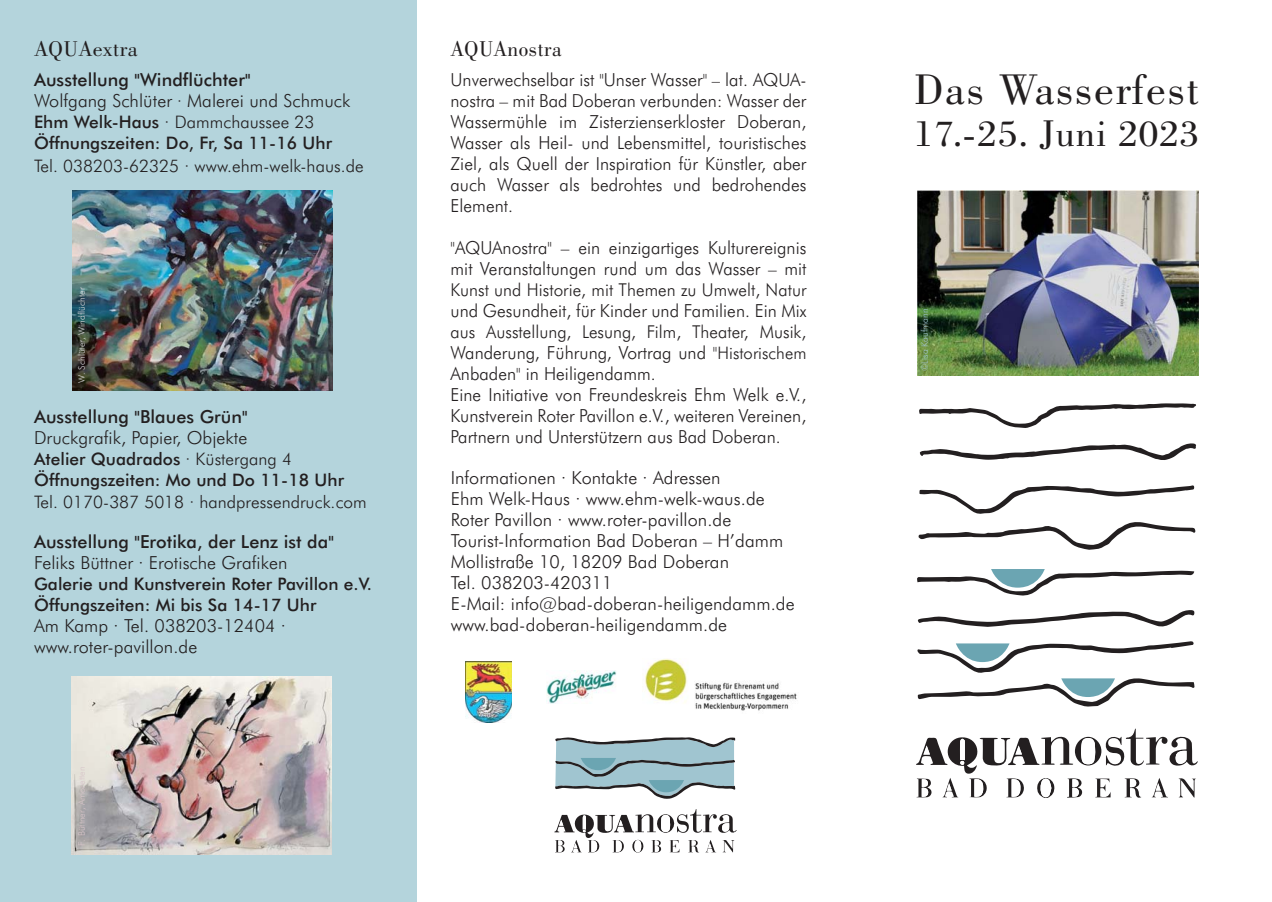
<style>
.page{position:relative;width:1272px;height:902px;background:#fff}
.page>*{position:absolute;margin:0;border:0;box-sizing:border-box;transform-origin:0 0}
.t1{font:45px "Bodoni BT";letter-spacing:.04em;color:#231f20}
.t2{font:39px "Bodoni BT";letter-spacing:.025em;color:#231f20}
.t3{font:22.5px "Bodoni BT";letter-spacing:.025em;color:#231f20}
.t4{font:300 18px/21px "Futura BT";letter-spacing:.005em;color:#231f20}
.t5{font:500 18px/21px "Futura BT";letter-spacing:.005em;color:#231f20}
.t6{font:300 17.7px "Futura BT";letter-spacing:.005em;color:#231f20}
.t7{font:500 17.25px/21px "Futura BT";letter-spacing:.005em;color:#231f20}
.t8{font:300 17.25px "Futura BT";letter-spacing:.005em;color:#231f20}
.t9{font:300 9px "Futura BT";color:#dededf}
.t10{font:300 9px "Futura BT";color:#d8c5ca}
.t11{font:300 9px "Futura BT";color:#a0c5d0}
.s1{font-weight:500}
.s2{font-weight:500;font-size:17.25px}
.s3{font-size:17.25px}
.s4{font-weight:300}
.s5{font-size:17.7px}
</style>
<div class="page">
<div style="left:0;top:0;width:417px;height:901px;background:#b4d4dc"></div>
<svg style="left:916px;top:728px;width:281px;height:70px"></svg>
<svg style="left:919px;top:443px;width:277px;height:17px"></svg>
<svg style="left:919px;top:403px;width:277px;height:25px"></svg>
<svg style="left:918px;top:522px;width:277px;height:27px"></svg>
<svg style="left:919px;top:485px;width:275px;height:29px"></svg>
<svg style="left:917px;top:610px;width:277px;height:17px"></svg>
<svg style="left:917px;top:569px;width:277px;height:27px"></svg>
<svg style="left:917px;top:641px;width:277px;height:66px"></svg>
<svg style="left:554px;top:809px;width:182px;height:44px"></svg>
<svg style="left:555px;top:737px;width:180px;height:61px"></svg>
<img style="left:547px;top:670px;width:69px;height:33px">
<img style="left:465px;top:661px;width:47px;height:61px">
<img style="left:917px;top:190px;width:281px;height:185px">
<img style="left:645px;top:658px;width:152px;height:53px">
<img style="left:72px;top:676px;width:260px;height:178px">
<img style="left:73px;top:190px;width:260px;height:201px">
<p class="t3" style="left:34px;top:41px;width:105px">AQUAextra</p>
<p class="t4" style="left:34px;top:71px;width:318px"><span class="s1">Ausstellung</span> <span class="s2">"</span><span class="s1">Windflüchter</span><span class="s2">"<br></span>Wolfgang Schlüter <span class="s3">·</span> Malerei und Schmuck</p>
<p class="t7" style="left:34px;top:113px;width:299px">Ehm Welk-Haus <span class="s4">· Dammchaussee 23<br></span>Öffnungszeiten: Do, Fr, Sa 11-16 Uhr</p>
<p class="t8" style="left:34px;top:158px;width:331px">Tel. 038203-62325 · www.ehm-welk-haus.de</p>
<p class="t9" style="left:78px;top:383px;width:97px;rotate:-90deg">W. Schlüter, Windflüchter</p>
<p class="t4" style="left:34px;top:407px;width:215px"><span class="s1">Ausstellung</span> <span class="s2">"</span><span class="s1">Blaues Grün</span><span class="s2">"<br></span>Druckgrafik, Papier, Objekte</p>
<p class="t7" style="left:34px;top:449px;width:311px">Atelier Quadrados <span class="s4">· Küstergang 4<br></span>Öffnungszeiten: Mo und Do 11-18 Uhr</p>
<p class="t8" style="left:34px;top:495px;width:334px">Tel. 0170-387 5018 · handpressendruck.com</p>
<p class="t5" style="left:34px;top:533px;width:301px">Ausstellung <span class="s3">"</span>Erotika, der Lenz ist da<span class="s3">"<br></span><span class="s4">Feliks Büttner · Erotische Grafiken</span></p>
<p class="t7" style="left:34px;top:575px;width:339px">Galerie und Kunstverein Roter Pavillon e.V.<br>Öffungszeiten: Mi bis Sa 14-17 Uhr</p>
<p class="t4" style="left:34px;top:617px;width:253px">Am Kamp · Tel. 038203-12404 · www.roter-pavillon.de</p>
<p class="t10" style="left:78px;top:846px;width:81px;rotate:-90deg">F. Büttner, Amoretten</p>
<p class="t3" style="left:450px;top:41px;width:112px">AQUAnostra</p>
<p class="t4" style="left:450px;top:70px;width:357px;text-align:justify">Unverwechselbar ist <span class="s3">"</span>Unser Wasser<span class="s3">" –</span> lat. AQUA&shy;nostra – mit Bad Doberan verbunden: Wasser der Wassermühle im Zisterzienserkloster Doberan, Wasser als Heil- und Lebensmittel, touristisches Ziel, als Quell der Inspiration für Künstler, aber auch Wasser als bedrohtes und bedrohendes Element.</p>
<p class="t4" style="left:450px;top:238px;width:357px"><span class="s3">"</span>AQUAnostra<span class="s3">"</span> – ein einzigartiges Kulturereignis mit Veranstaltungen rund um das Wasser – mit</p>
<p class="t6" style="left:450px;top:282px;width:357px">Kunst und Historie, mit Themen zu Umwelt, Natur</p>
<p class="t4" style="left:450px;top:301px;width:357px">und Gesundheit, für Kinder und Familien. Ein <span class="s5">Mix</span></p>
<p class="t6" style="left:450px;top:324px;width:357px">aus Ausstellung, Lesung, Film, Theater, Musik,</p>
<p class="t4" style="left:450px;top:343px;width:357px">Wanderung, Führung, Vortrag und <span class="s3">"Historischem </span>Anbaden<span class="s3">"</span> in Heiligendamm.<br>Eine Initiative von Freundeskreis Ehm Welk e.V., Kunstverein Roter Pavillon e.V., weiteren Vereinen, Partnern und Unterstützern aus Bad Doberan.</p>
<p class="t4" style="left:451px;top:469px;width:345px">Informationen · Kontakte · Adressen<br>Ehm Welk-Haus · www.ehm-welk-waus.de Roter Pavillon · www.roter-pavillon.de Tourist-Information Bad Doberan – H’damm Mollistraße 10, 18209 Bad Doberan<br>Tel. 038203-420311<br>E-Mail: info@bad-doberan-heiligendamm.de www.bad-doberan-heiligendamm.de</p>
<h1 class="t1" style="left:914px;top:73px;width:286px">Das Wasserfest</h1>
<h2 class="t2" style="left:914px;top:119px;width:287px">17.-25. Juni 2023</h2>
<p class="t11" style="left:921px;top:371px;width:64px;rotate:-90deg">©Lisa Kaufmann</p>
</div>
